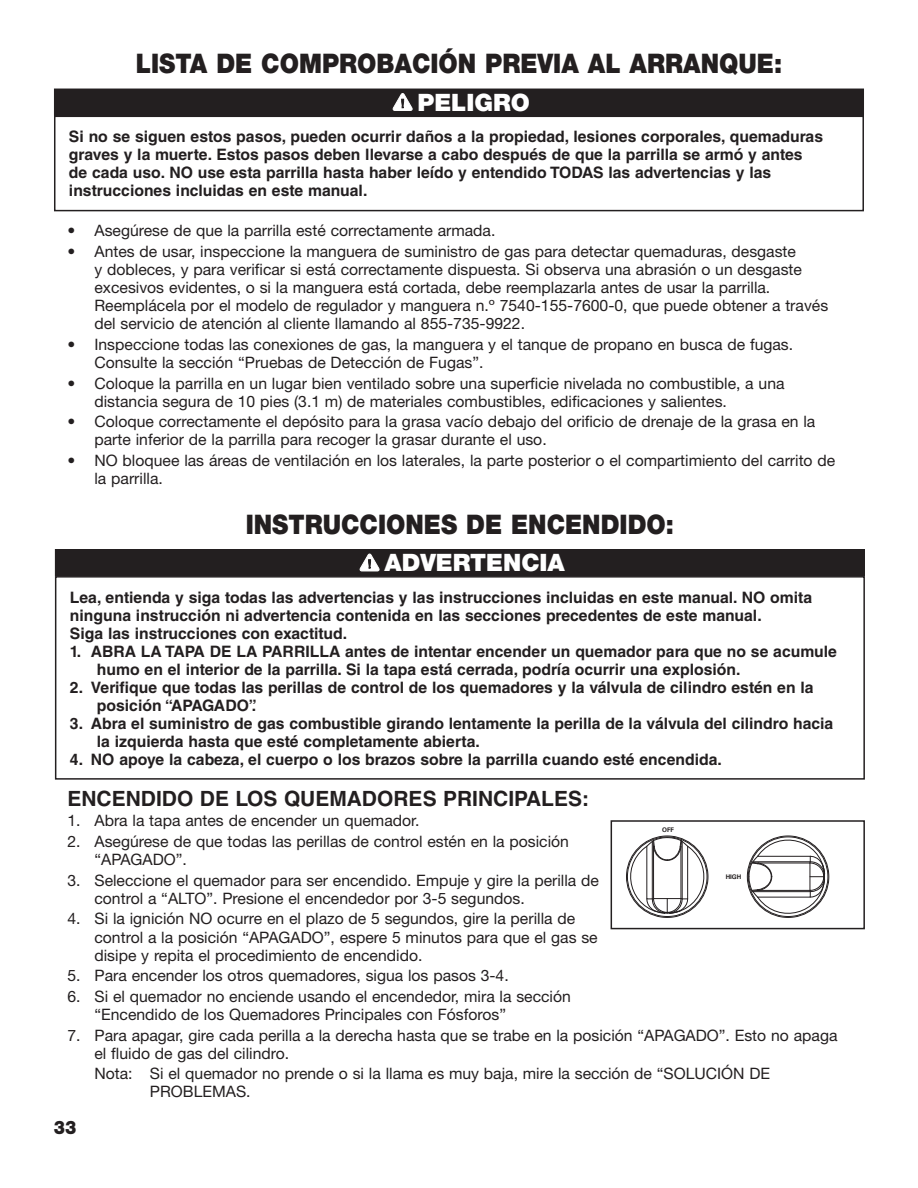
<style>
.page{position:relative;width:918px;height:1188px;background:#fff}
.page>*{position:absolute;margin:0;border:0;box-sizing:border-box;transform-origin:0 0}
.t1{font:900 27px "Helvetica Neue LT Std";color:#231f20;scale:.9 1}
.t2{font:900 24px "Helvetica Neue LT Std";color:#fff}
.t3{font:700 21px "Helvetica LT Std";color:#231f20}
.t4{font:900 18.6px "Helvetica Neue LT Std";color:#231f20;scale:.9 1}
.t5{font:15.75px/18px "Helvetica Neue LT Std";color:#231f20}
.t6{font:700 15.75px/18px "Helvetica LT Std";color:#231f20}
.t7{font:700 6.3px "Univers LT Std";color:#231f20}
</style>
<div class="page">
<div style="left:54px;top:116px;width:810px;height:95px;border:2px solid #231f20"></div>
<div style="left:54px;top:89px;width:810px;height:26px;background:#231f20"></div>
<svg style="left:393px;top:93px;width:19px;height:18px"></svg>
<div style="left:54px;top:89px;width:810px;height:27px;border:1px solid #231f20"></div>
<div style="left:55px;top:576px;width:810px;height:204px;border:2px solid #231f20"></div>
<div style="left:55px;top:550px;width:809px;height:26px;background:#231f20"></div>
<svg style="left:360px;top:554px;width:20px;height:17px"></svg>
<div style="left:55px;top:549px;width:810px;height:27px;border:1px solid #231f20"></div>
<svg style="left:626px;top:836px;width:83px;height:82px"></svg>
<svg style="left:747px;top:835px;width:82px;height:83px"></svg>
<div style="left:611px;top:820px;width:254px;height:109px;border:2px solid #231f20"></div>
<h1 class="t1" style="left:136px;top:54px;width:720px">LISTA DE COMPROBACIÓN PREVIA AL ARRANQUE:</h1>
<h2 class="t2" style="left:417px;top:94px;width:114px">PELIGRO</h2>
<p class="t6" style="left:69px;top:129px;width:756px">Si no se siguen estos pasos, pueden ocurrir daños a la propiedad, lesiones corporales, quemaduras graves y la muerte. Estos pasos deben llevarse a cabo después de que la parrilla se armó y antes de cada uso. NO use esta parrilla hasta haber leído y entendido TODAS las advertencias y las instrucciones incluidas en este manual.</p>
<p class="t5" style="left:67px;top:224px;width:429px">• Asegúrese de que la parrilla esté correctamente armada.</p>
<p class="t5" style="left:94px;top:244px;width:735px;text-indent:-27px">• Antes de usar, inspeccione la manguera de suministro de gas para detectar quemaduras, desgaste<br>y dobleces, y para verificar si está correctamente dispuesta. Si observa una abrasión o un desgaste excesivos evidentes, o si la manguera está cortada, debe reemplazarla antes de usar la parrilla.<br>Reemplácela por el modelo de regulador y manguera n.º 7540-155-7600-0, que puede obtener a través del servicio de atención al cliente llamando al 855-735-9922.</p>
<p class="t5" style="left:94px;top:337px;width:700px;text-indent:-27px">• Inspeccione todas las conexiones de gas, la manguera y el tanque de propano en busca de fugas.<br>Consulte la sección “Pruebas de Detección de Fugas”.</p>
<p class="t5" style="left:94px;top:376px;width:692px;text-indent:-27px">• Coloque la parrilla en un lugar bien ventilado sobre una superficie nivelada no combustible, a una distancia segura de 10 pies (3.1 m) de materiales combustibles, edificaciones y salientes.</p>
<p class="t5" style="left:94px;top:415px;width:722px;text-indent:-27px">• Coloque correctamente el depósito para la grasa vacío debajo del orificio de drenaje de la grasa en la parte inferior de la parrilla para recoger la grasar durante el uso.</p>
<p class="t5" style="left:94px;top:453px;width:742px;text-indent:-27px">• NO bloquee las áreas de ventilación en los laterales, la parte posterior o el compartimiento del carrito de la parrilla.</p>
<h1 class="t1" style="left:246px;top:515px;width:477px">INSTRUCCIONES DE ENCENDIDO:</h1>
<h2 class="t2" style="left:384px;top:554px;width:182px">ADVERTENCIA</h2>
<p class="t6" style="left:70px;top:590px;width:744px">Lea, entienda y siga todas las advertencias y las instrucciones incluidas en este manual. NO omita ninguna instrucción ni advertencia contenida en las secciones precedentes de este manual.<br>Siga las instrucciones con exactitud.</p>
<p class="t6" style="left:97px;top:644px;width:741px;text-indent:-27px">1. ABRA LA TAPA DE LA PARRILLA antes de intentar encender un quemador para que no se acumule humo en el interior de la parrilla. Si la tapa está cerrada, podría ocurrir una explosión.</p>
<p class="t6" style="left:97px;top:680px;width:718px;text-indent:-27px">2. Verifique que todas las perillas de control de los quemadores y la válvula de cilindro estén en la posición “APAGADO”.</p>
<p class="t6" style="left:97px;top:716px;width:738px;text-indent:-27px">3. Abra el suministro de gas combustible girando lentamente la perilla de la válvula del cilindro hacia la izquierda hasta que esté completamente abierta.</p>
<p class="t6" style="left:70px;top:752px;width:653px">4. NO apoye la cabeza, el cuerpo o los brazos sobre la parrilla cuando esté encendida.</p>
<h3 class="t3" style="left:67px;top:791px;width:523px">ENCENDIDO DE LOS QUEMADORES PRINCIPALES:</h3>
<p class="t5" style="left:67px;top:814px;width:353px">1. Abra la tapa antes de encender un quemador.</p>
<p class="t5" style="left:94px;top:834px;width:476px;text-indent:-27px">2. Asegúrese de que todas las perillas de control estén en la posición “APAGADO”.</p>
<p class="t5" style="left:94px;top:873px;width:506px;text-indent:-27px">3. Seleccione el quemador para ser encendido. Empuje y gire la perilla de control a “ALTO”. Presione el encendedor por 3-5 segundos.</p>
<p class="t5" style="left:94px;top:912px;width:505px;text-indent:-27px">4. Si la ignición NO ocurre en el plazo de 5 segundos, gire la perilla de control a la posición “APAGADO”, espere 5 minutos para que el gas se disipe y repita el procedimiento de encendido.</p>
<p class="t5" style="left:67px;top:969px;width:443px">5. Para encender los otros quemadores, sigua los pasos 3-4.</p>
<p class="t5" style="left:94px;top:989px;width:478px;text-indent:-27px">6. Si el quemador no enciende usando el encendedor, mira la sección “Encendido de los Quemadores Principales con Fósforos”</p>
<p class="t5" style="left:94px;top:1028px;width:745px;text-indent:-27px">7. Para apagar, gire cada perilla a la derecha hasta que se trabe en la posición “APAGADO”. Esto no apaga el fluido de gas del cilindro.</p>
<p class="t5" style="left:150px;top:1067px;width:622px;text-indent:-55px">Nota: Si el quemador no prende o si la llama es muy baja, mire la sección de “SOLUCIÓN DE<br>PROBLEMAS.</p>
<p class="t4" style="left:54px;top:1121px;width:26px">33</p>
<p class="t7" style="left:662px;top:826px;width:13px">OFF</p>
<p class="t7" style="left:726px;top:873px;width:17px">HIGH</p>
</div>
